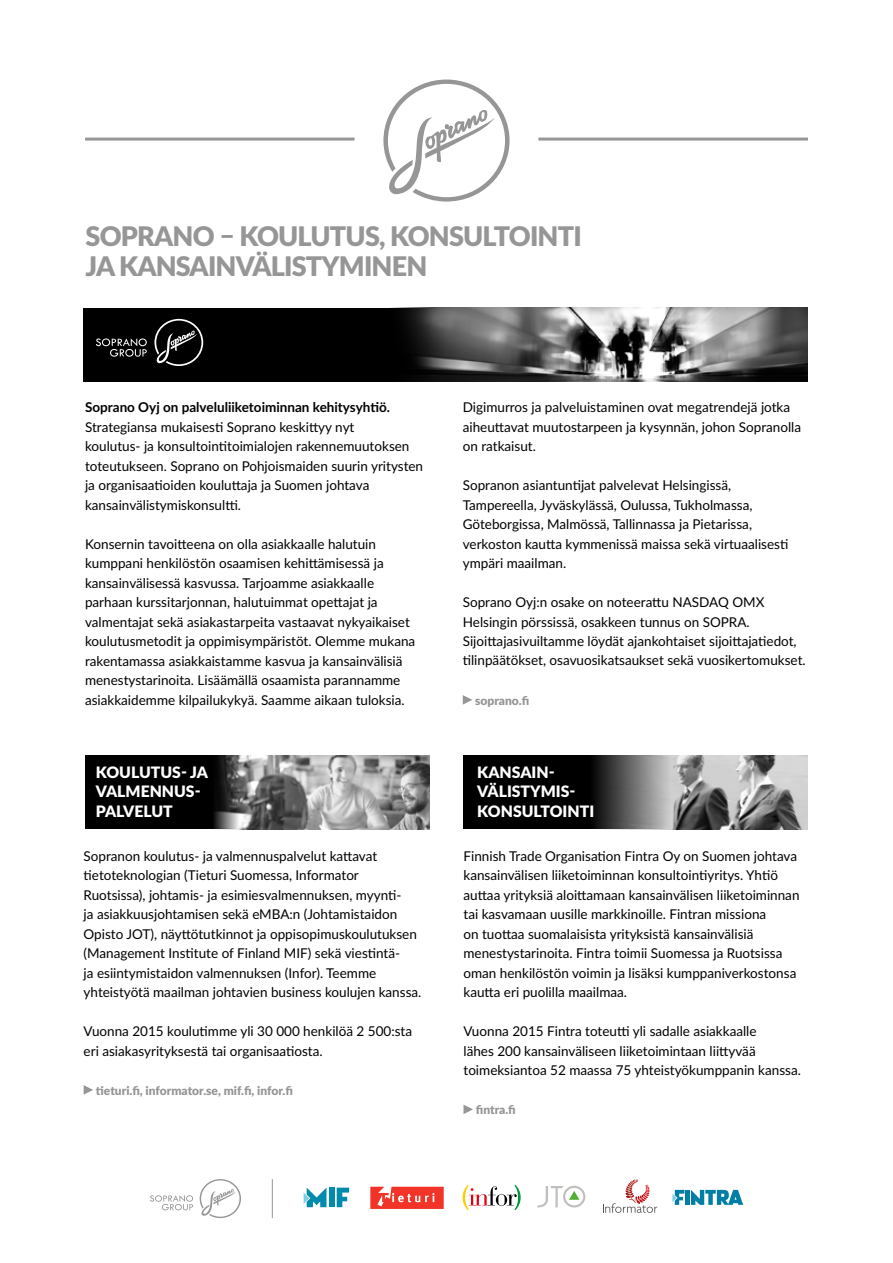
<style>
.page{position:relative;width:893px;height:1263px;background:#fff}
.page>*{position:absolute;margin:0;border:0;box-sizing:border-box;transform-origin:0 0}
.t1{font:900 27px/30px "Lato";letter-spacing:-.03em;color:#969696}
.t2{font:900 15.75px/19.5px "Lato";color:#fff}
.t3{font:13.5px/19.5px "Lato";color:#000}
.t4{font:700 13.5px "Lato";color:#000}
.t5{font:900 12px "Lato";color:#969696}
</style>
<div class="page">
<svg style="left:150px;top:1195px;width:43px;height:15px"></svg>
<svg style="left:200px;top:1179px;width:41px;height:39px"></svg>
<div style="left:329px;top:1187px;width:5px;height:20px;background:#008aad"></div>
<svg style="left:337px;top:1187px;width:12px;height:20px"></svg>
<svg style="left:304px;top:1187px;width:22px;height:20px"></svg>
<svg style="left:370px;top:1187px;width:74px;height:22px"></svg>
<div style="left:685px;top:1190px;width:5px;height:15px;background:#007ea5"></div>
<svg style="left:691px;top:1190px;width:52px;height:15px"></svg>
<svg style="left:672px;top:1190px;width:12px;height:15px"></svg>
<hr style="left:272px;top:1179px;width:1px;height:39px;background:#969696">
<div style="left:563px;top:1186px;width:22px;height:21px;border:2px solid #c2c0bf;border-radius:50%"></div>
<svg style="left:537px;top:1186px;width:42px;height:22px"></svg>
<svg style="left:462px;top:1185px;width:59px;height:25px"></svg>
<svg style="left:603px;top:1179px;width:54px;height:34px"></svg>
<div style="left:84px;top:308px;width:724px;height:73px;background:#000"></div>
<img style="left:405px;top:308px;width:403px;height:73px">
<div style="left:463px;top:756px;width:345px;height:73px;background:#000"></div>
<img style="left:595px;top:756px;width:213px;height:73px">
<div style="left:85px;top:756px;width:344px;height:73px;background:#000"></div>
<img style="left:214px;top:756px;width:215px;height:73px">
<svg style="left:96px;top:338px;width:51px;height:19px"></svg>
<svg style="left:154px;top:319px;width:49px;height:47px"></svg>
<svg style="left:463px;top:695px;width:9px;height:10px"></svg>
<svg style="left:84px;top:1085px;width:9px;height:10px"></svg>
<svg style="left:463px;top:1104px;width:10px;height:10px"></svg>
<hr style="left:85px;top:138px;width:270px;height:3px;background:#969696">
<hr style="left:538px;top:138px;width:270px;height:3px;background:#969696">
<svg style="left:383px;top:80px;width:127px;height:122px"></svg>
<h1 class="t1" style="left:86px;top:220px;width:498px">SOPRANO – KOULUTUS, KONSULTOINTI<br>JA KANSAINVÄLISTYMINEN</h1>
<p class="t4" style="left:85px;top:397px;width:306px">Soprano Oyj on palveluliiketoiminnan kehitysyhtiö.</p>
<p class="t3" style="left:85px;top:416px;width:340px">Strategiansa mukaisesti Soprano keskittyy nyt<br>koulutus- ja konsultointitoimialojen rakennemuutoksen toteutukseen. Soprano on Pohjoismaiden suurin yritysten ja organisaatioiden kouluttaja ja Suomen johtava kansainvälistymiskonsultti.</p>
<p class="t3" style="left:85px;top:533px;width:332px">Konsernin tavoitteena on olla asiakkaalle halutuin kumppani henkilöstön osaamisen kehittämisessä ja kansainvälisessä kasvussa. Tarjoamme asiakkaalle parhaan kurssitarjonnan, halutuimmat opettajat ja valmentajat sekä asiakastarpeita vastaavat nykyaikaiset koulutusmetodit ja oppimisympäristöt. Olemme mukana rakentamassa asiakkaistamme kasvua ja kansainvälisiä menestystarinoita. Lisäämällä osaamista parannamme asiakkaidemme kilpailukykyä. Saamme aikaan tuloksia.</p>
<p class="t3" style="left:463px;top:397px;width:340px">Digimurros ja palveluistaminen ovat megatrendejä jotka aiheuttavat muutostarpeen ja kysynnän, johon Sopranolla on ratkaisut.</p>
<p class="t3" style="left:463px;top:475px;width:327px">Sopranon asiantuntijat palvelevat Helsingissä, Tampereella, Jyväskylässä, Oulussa, Tukholmassa, Göteborgissa, Malmössä, Tallinnassa ja Pietarissa, verkoston kautta kymmenissä maissa sekä virtuaalisesti ympäri maailman.</p>
<p class="t3" style="left:463px;top:592px;width:344px">Soprano Oyj:n osake on noteerattu NASDAQ OMX Helsingin pörssissä, osakkeen tunnus on SOPRA.<br>Sijoittajasivuiltamme löydät ajankohtaiset sijoittajatiedot, tilinpäätökset, osavuosikatsaukset sekä vuosikertomukset.</p>
<p class="t5" style="left:475px;top:691px;width:56px">soprano.fi</p>
<p class="t2" style="left:96px;top:761px;width:114px">KOULUTUS- JA<br>VALMENNUS-<br>PALVELUT</p>
<p class="t2" style="left:477px;top:761px;width:118px">KANSAIN-<br>VÄLISTYMIS-<br>KONSULTOINTI</p>
<p class="t3" style="left:84px;top:845px;width:339px">Sopranon koulutus- ja valmennuspalvelut kattavat tietoteknologian (Tieturi Suomessa, Informator Ruotsissa), johtamis- ja esimiesvalmennuksen, myynti-<br>ja asiakkuusjohtamisen sekä eMBA:n (Johtamistaidon Opisto JOT), näyttötutkinnot ja oppisopimuskoulutuksen (Management Institute of Finland MIF) sekä viestintä-<br>ja esiintymistaidon valmennuksen (Infor). Teemme yhteistyötä maailman johtavien business koulujen kanssa.</p>
<p class="t3" style="left:84px;top:1021px;width:330px">Vuonna 2015 koulutimme yli 30 000 henkilöä 2 500:sta eri asiakasyrityksestä tai organisaatiosta.</p>
<p class="t5" style="left:96px;top:1081px;width:198px">tieturi.fi, informator.se, mif.fi, infor.fi</p>
<p class="t3" style="left:463px;top:845px;width:338px">Finnish Trade Organisation Fintra Oy on Suomen johtava kansainvälisen liiketoiminnan konsultointiyritys. Yhtiö auttaa yrityksiä aloittamaan kansainvälisen liiketoiminnan tai kasvamaan uusille markkinoille. Fintran missiona<br>on tuottaa suomalaisista yrityksistä kansainvälisiä menestystarinoita. Fintra toimii Suomessa ja Ruotsissa oman henkilöstön voimin ja lisäksi kumppaniverkostonsa kautta eri puolilla maailmaa.</p>
<p class="t3" style="left:463px;top:1021px;width:339px">Vuonna 2015 Fintra toteutti yli sadalle asiakkaalle<br>lähes 200 kansainväliseen liiketoimintaan liittyvää toimeksiantoa 52 maassa 75 yhteistyökumppanin kanssa.</p>
<p class="t5" style="left:476px;top:1101px;width:41px">fintra.fi</p>
</div>
